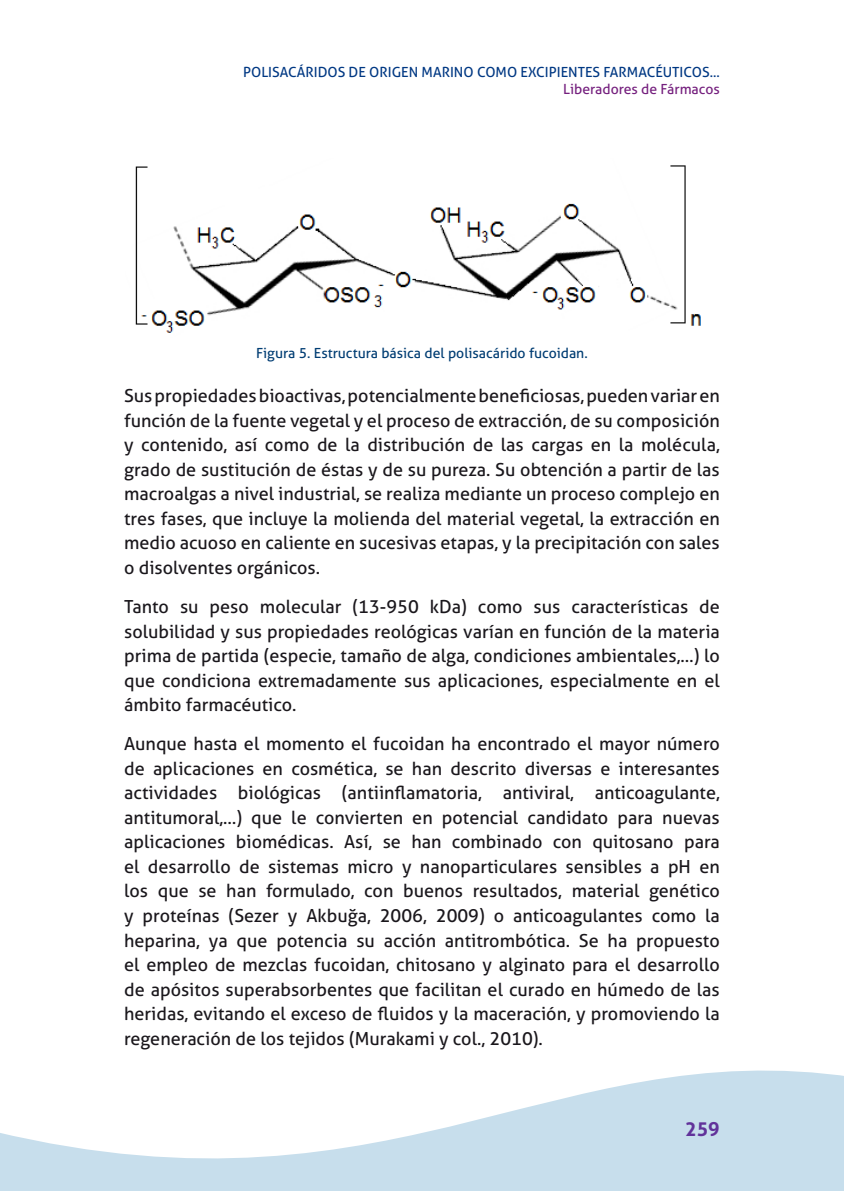
<style>
.page{position:relative;width:844px;height:1191px;background:#fff}
.page>*{position:absolute;margin:0;border:0;box-sizing:border-box;transform-origin:0 0}
.t1{font:700 19.25px "Aller";color:#61329a}
.TEXTO_COMUN{font:18.03px/24.5px "Aller";color:#1a171c;text-align:justify}
.t2{font:14px "Aller";color:#003883}
.PIE_DE_FOTO{font:14px "Aller";color:#003d73}
.t3{font:14px "Aller";color:#75207e}
</style>
<div class="page">
<svg style="left:0;top:1070px;width:843px;height:121px;fill:#c7deec"></svg>
<img style="left:135px;top:165px;width:566px;height:168px">
<p class="t2" style="left:243px;top:64px;width:478px">POLISACÁRIDOS DE ORIGEN MARINO COMO EXCIPIENTES FARMACÉUTICOS...</p>
<p class="t3" style="left:563px;top:81px;width:158px">Liberadores de Fármacos</p>
<p class="PIE_DE_FOTO" style="left:256px;top:344px;width:333px">Figura 5. Estructura básica del polisacárido fucoidan.</p>
<p class="TEXTO_COMUN" style="left:124px;top:383px;width:597px">Sus propiedades bioactivas, potencialmente beneficiosas, pueden variar en función de la fuente vegetal y el proceso de extracción, de su composición y contenido, así como de la distribución de las cargas en la molécula, grado de sustitución de éstas y de su pureza. Su obtención a partir de las macroalgas a nivel industrial, se realiza mediante un proceso complejo en tres fases, que incluye la molienda del material vegetal, la extracción en medio acuoso en caliente en sucesivas etapas, y la precipitación con sales o disolventes orgánicos.</p>
<p class="TEXTO_COMUN" style="left:124px;top:594px;width:597px">Tanto su peso molecular (13-950 kDa) como sus características de solubilidad y sus propiedades reológicas varían en función de la materia prima de partida (especie, tamaño de alga, condiciones ambientales,…) lo que condiciona extremadamente sus aplicaciones, especialmente en el ámbito farmacéutico.</p>
<p class="TEXTO_COMUN" style="left:124px;top:732px;width:597px">Aunque hasta el momento el fucoidan ha encontrado el mayor número de aplicaciones en cosmética, se han descrito diversas e interesantes actividades biológicas (antiinflamatoria, antiviral, anticoagulante, antitumoral,…) que le convierten en potencial candidato para nuevas aplicaciones biomédicas. Así, se han combinado con quitosano para el desarrollo de sistemas micro y nanoparticulares sensibles a pH en los que se han formulado, con buenos resultados, material genético y proteínas (Sezer y Akbuğa, 2006, 2009) o anticoagulantes como la heparina, ya que potencia su acción antitrombótica. Se ha propuesto el empleo de mezclas fucoidan, chitosano y alginato para el desarrollo de apósitos superabsorbentes que facilitan el curado en húmedo de las heridas, evitando el exceso de fluidos y la maceración, y promoviendo la regeneración de los tejidos (Murakami y col., 2010).</p>
<p class="t1" style="left:685px;top:1117px;width:36px">259</p>
</div>
